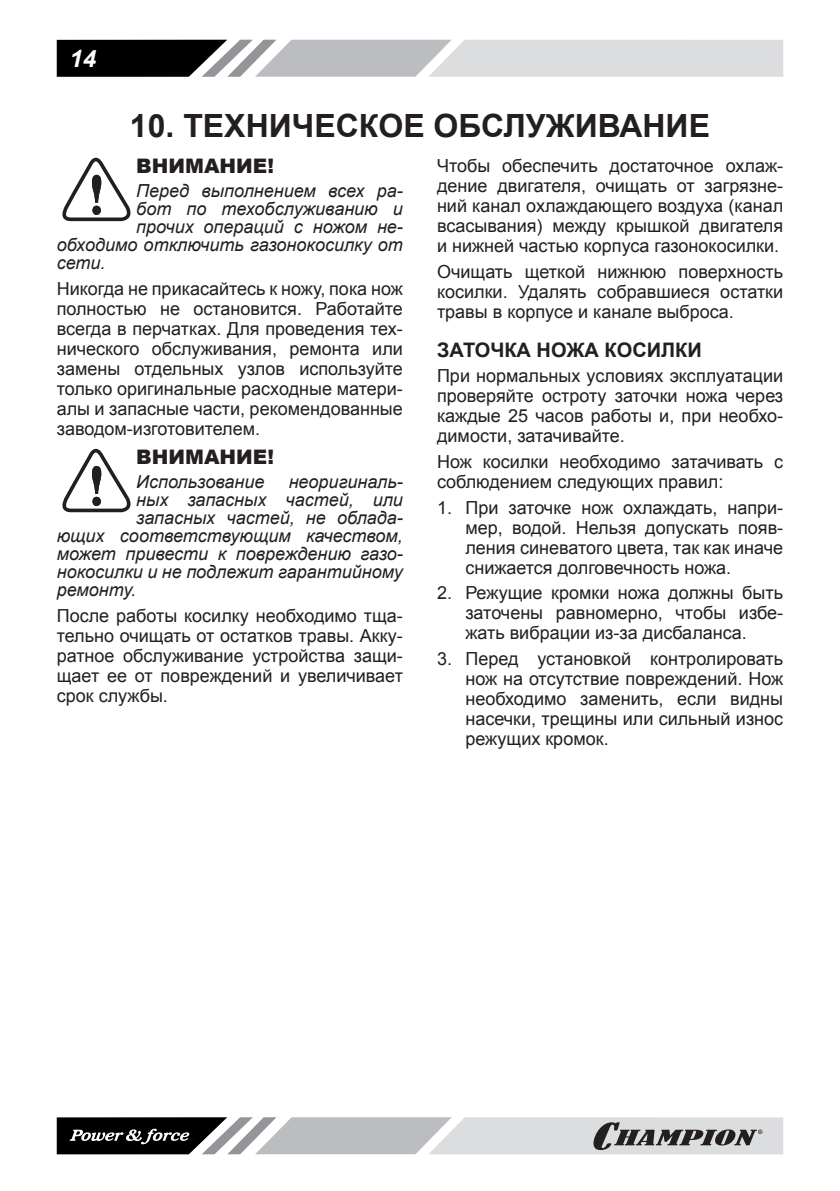
<style>
.page{position:relative;width:840px;height:1191px;background:#fff}
.page>*{position:absolute;margin:0;border:0;box-sizing:border-box;transform-origin:0 0}
.Заголовок_1{font:700 32px "Arial";color:#231f20}
.t1{font:italic 700 24px "Arial";color:#fff}
.ВНИМАНИЕ{font:900 20px "Arial";color:#231f20}
.Заголовок2{font:700 20px "Arial";color:#231f20}
.Текст_основной{font:18px/20px "Arial";color:#231f20;text-align:justify}
.Текст_список{font:18px/20px "Arial";color:#231f20;text-align:justify}
.ВНИМАНИЕ_ТЕКСТ{font:italic 18px "Arial";color:#231f20}
</style>
<div class="page">
<svg style="left:57px;top:40px;width:725px;height:37px"></svg>
<svg style="left:57px;top:1117px;width:725px;height:37px"></svg>
<svg style="left:62px;top:158px;width:69px;height:63px"></svg>
<svg style="left:62px;top:449px;width:69px;height:63px"></svg>
<h2 class="t1" style="left:70px;top:42px;width:28px">14</h2>
<p class="Заголовок_1" style="left:130px;top:104px;width:581px">10. ТЕХНИЧЕСКОЕ ОБСЛУЖИВАНИE</p>
<p class="ВНИМАНИЕ" style="left:136px;top:151px;width:139px">ВНИМАНИЕ!</p>
<p class="ВНИМАНИЕ_ТЕКСТ" style="left:136px;top:179px;width:268px">Перед выполнением всех ра-</p>
<p class="ВНИМАНИЕ_ТЕКСТ" style="left:136px;top:197px;width:268px">бот по техобслуживанию и</p>
<p class="ВНИМАНИЕ_ТЕКСТ" style="left:136px;top:215px;width:268px">прочих операций с ножом не-</p>
<p class="ВНИМАНИЕ_ТЕКСТ" style="left:57px;top:233px;width:347px">обходимо отключить газонокосилку от</p>
<p class="ВНИМАНИЕ_ТЕКСТ" style="left:57px;top:251px;width:50px">сети.</p>
<p class="Текст_основной" style="left:57px;top:278px;width:347px">Никогда не прикасайтесь к ножу, пока нож полностью не остановится. Работайте всегда в перчатках. Для проведения тех&shy;нического обслуживания, ремонта или замены отдельных узлов используйте только оригинальные расходные матери&shy;алы и запасные части, рекомендованные заводом-изготовителем.</p>
<p class="ВНИМАНИЕ" style="left:136px;top:442px;width:139px">ВНИМАНИЕ!</p>
<p class="ВНИМАНИЕ_ТЕКСТ" style="left:136px;top:470px;width:130px">Использование</p>
<p class="ВНИМАНИЕ_ТЕКСТ" style="left:288px;top:470px;width:116px">неоригиналь-</p>
<p class="ВНИМАНИЕ_ТЕКСТ" style="left:136px;top:488px;width:268px">ных запасных частей, или</p>
<p class="ВНИМАНИЕ_ТЕКСТ" style="left:136px;top:506px;width:268px">запасных частей, не облада-</p>
<p class="ВНИМАНИЕ_ТЕКСТ" style="left:57px;top:524px;width:347px">ющих соответствующим качеством,</p>
<p class="ВНИМАНИЕ_ТЕКСТ" style="left:57px;top:542px;width:347px">может привести к повреждению газо-</p>
<p class="ВНИМАНИЕ_ТЕКСТ" style="left:57px;top:560px;width:347px">нокосилки и не подлежит гарантийному</p>
<p class="ВНИМАНИЕ_ТЕКСТ" style="left:57px;top:578px;width:81px">ремонту.</p>
<p class="Текст_основной" style="left:57px;top:605px;width:347px">После работы косилку необходимо тща&shy;тельно очищать от остатков травы. Акку&shy;ратное обслуживание устройства защи&shy;щает ее от повреждений и увеличивает срок службы.</p>
<p class="Текст_основной" style="left:437px;top:156px;width:347px">Чтобы обеспечить достаточное охлаж&shy;дение двигателя, очищать от загрязне&shy;ний канал охлаждающего воздуха (канал всасывания) между крышкой двигателя и нижней частью корпуса газонокосилки.</p>
<p class="Текст_основной" style="left:437px;top:261px;width:347px">Очищать щеткой нижнюю поверхность косилки. Удалять собравшиеся остатки травы в корпусе и канале выброса.</p>
<p class="Заголовок2" style="left:437px;top:336px;width:266px">ЗАТОЧКА НОЖА КОСИЛКИ</p>
<p class="Текст_основной" style="left:437px;top:366px;width:347px">При нормальных условиях эксплуатации проверяйте остроту заточки ножа через каждые 25 часов работы и, при необхо&shy;димости, затачивайте.</p>
<p class="Текст_основной" style="left:437px;top:452px;width:347px">Нож косилки необходимо затачивать с соблюдением следующих правил:</p>
<p class="Текст_список" style="left:465px;top:497px;width:319px;text-indent:-28px">1. При заточке нож охлаждать, напри&shy;мер, водой. Нельзя допускать появ&shy;ления синеватого цвета, так как иначе снижается долговечность ножа.</p>
<p class="Текст_список" style="left:465px;top:583px;width:319px;text-indent:-28px">2. Режущие кромки ножа должны быть заточены равномерно, чтобы избе&shy;жать вибрации из-за дисбаланса.</p>
<p class="Текст_список" style="left:465px;top:649px;width:319px;text-indent:-28px">3. Перед установкой контролировать нож на отсутствие повреждений. Нож необходимо заменить, если видны насечки, трещины или сильный износ режущих кромок.</p>
</div>
